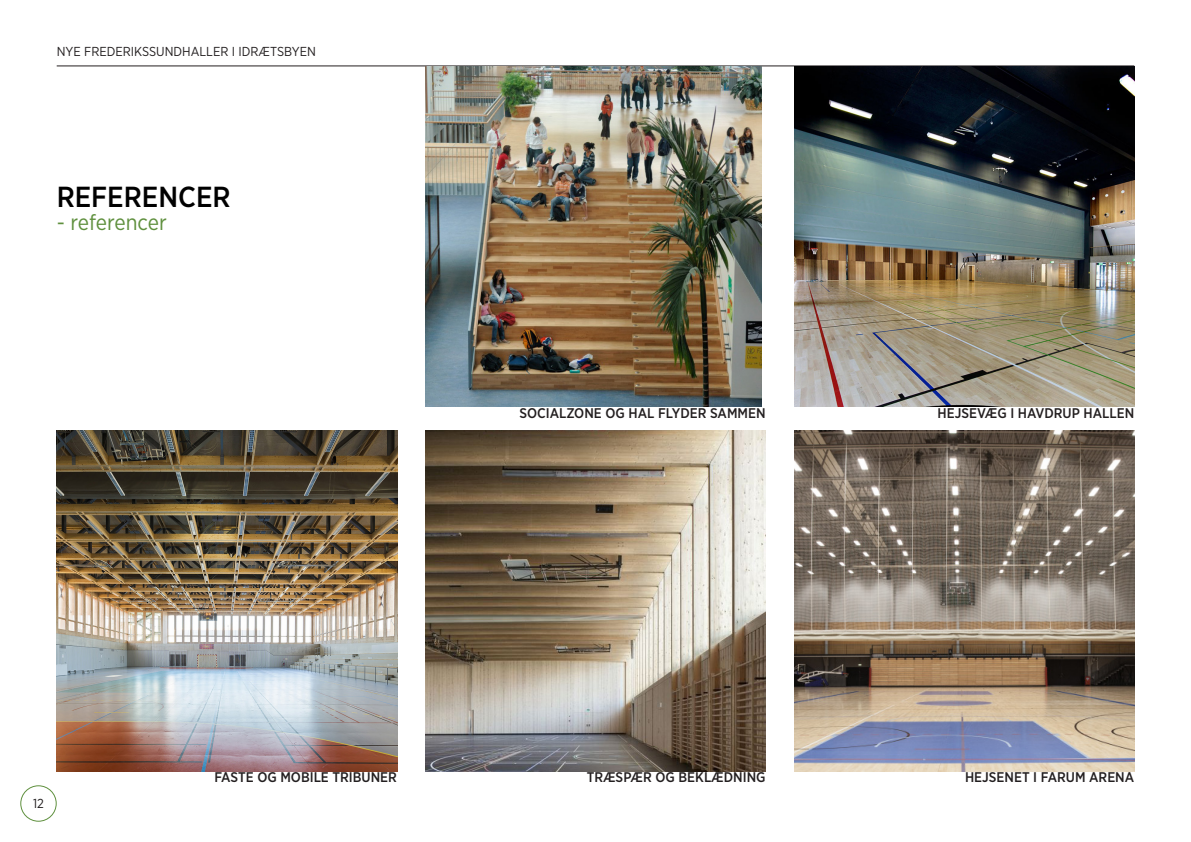
<style>
.page{position:relative;width:1191px;height:842px;background:#fff}
.page>*{position:absolute;margin:0;border:0;box-sizing:border-box;transform-origin:0 0}
.t1{font:500 29px "Gotham Narrow";color:#000}
.t2{font:22px "Gotham Narrow";color:#5f903e}
.t3{font:500 14px "Gotham Narrow";color:#231f20}
.t4{font:13px "Gotham Narrow";color:#231f20}
</style>
<div class="page">
<div style="left:20px;top:785px;width:37px;height:37px;border:1px solid #5f903e;border-radius:50%"></div>
<hr style="left:57px;top:66px;width:1077px;height:1px;background:#231f20">
<img style="left:425px;top:431px;width:340px;height:340px">
<img style="left:57px;top:431px;width:340px;height:340px">
<img style="left:425px;top:67px;width:336px;height:340px">
<img style="left:794px;top:431px;width:340px;height:340px">
<img style="left:794px;top:67px;width:340px;height:340px">
<p class="t4" style="left:57px;top:43px;width:261px">NYE FREDERIKSSUNDHALLER I IDRÆTSBYEN</p>
<p class="t1" style="left:57px;top:179px;width:175px">REFERENCER</p>
<p class="t2" style="left:57px;top:209px;width:111px">- referencer</p>
<p class="t3" style="left:519px;top:404px;width:248px">SOCIALZONE OG HAL FLYDER SAMMEN</p>
<p class="t4" style="left:33px;top:795px;width:12px">12</p>
<p class="t3" style="left:214px;top:768px;width:184px">FASTE OG MOBILE TRIBUNER</p>
<p class="t3" style="left:586px;top:768px;width:180px">TRÆSPÆR OG BEKLÆDNING</p>
<p class="t3" style="left:937px;top:404px;width:198px">HEJSEVÆG I HAVDRUP HALLEN</p>
<p class="t3" style="left:965px;top:768px;width:171px">HEJSENET I FARUM ARENA</p>
</div>
